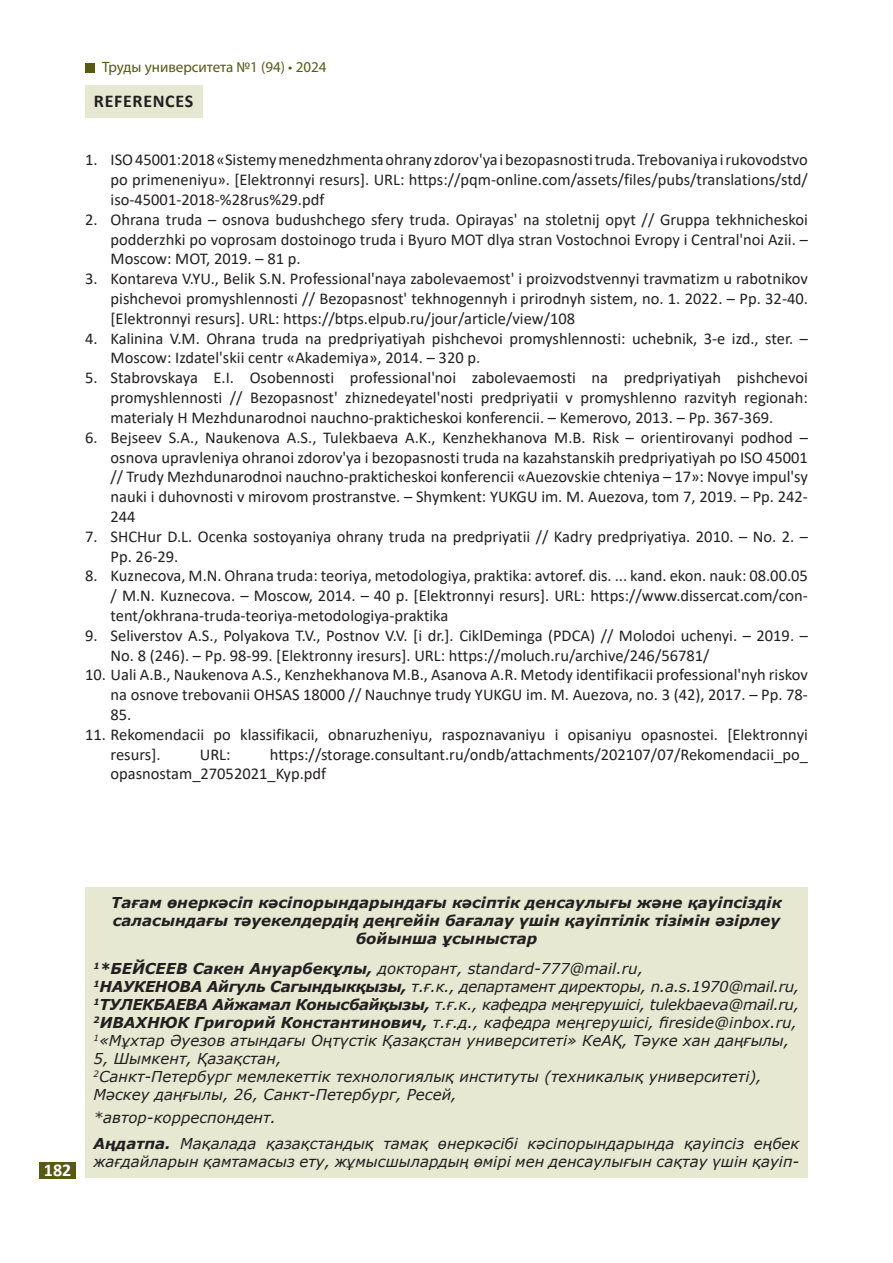
<style>
.page{position:relative;width:893px;height:1263px;background:#fff}
.page>*{position:absolute;margin:0;border:0;box-sizing:border-box;transform-origin:0 0}
.Список_лит-ры_Имя{font:700 18px "Calibri";letter-spacing:.035em;color:#231f20}
.t1{font:700 18px "Calibri";color:#fff}
.t2{font:16.5px/19.8px "Calibri";color:#231f20;text-align:justify}
.Место_работы{font:italic 15px/18px "Verdana";color:#231f20}
.АВТОРЫ{font:italic 15px "Verdana";letter-spacing:-.02em;color:#231f20}
.Заголовок_аннотаций{font:italic 700 15px/18px "Verdana";color:#231f20;text-align:center}
.Аннотация_текст_каз{font:italic 15px/18px "Verdana";color:#231f20}
.АВТОРЫ-2{font:italic 15px "Verdana";color:#231f20}
.t3{font:15px "Myriad Pro";color:#575915}
.Автокор{font:italic 15px "Verdana";color:#231f20}
.s1{font-weight:700}
</style>
<div class="page">
<div style="left:40px;top:1162px;width:36px;height:16px;background:#575915"></div>
<div style="left:85px;top:63px;width:9px;height:9px;background:#575915"></div>
<div style="left:85px;top:85px;width:117px;height:33px;background:#e7e8d2"></div>
<div style="left:85px;top:888px;width:723px;height:290px;background:#e7e8d2"></div>
<p class="t3" style="left:102px;top:58px;width:226px">Труды университета №1 (94) • 2024</p>
<p class="Список_лит-ры_Имя" style="left:94px;top:88px;width:101px">REFERENCES</p>
<p class="t2" style="left:111px;top:150px;width:699px;text-indent:-26px">1. ISO 45001:2018 «Sistemy menedzhmenta ohrany zdorov'ya i bezopasnosti truda. Trebovaniya i rukovodstvo po primeneniyu». [Elektronnyi resurs]. URL: https://pqm-online.com/assets/files/pubs/translations/std/ iso-45001-2018-%28rus%29.pdf</p>
<p class="t2" style="left:111px;top:209px;width:699px;text-indent:-26px">2. Ohrana truda – osnova budushchego sfery truda. Opirayas' na stoletnij opyt // Gruppa tekhnicheskoi podderzhki po voprosam dostoinogo truda i Byuro MOT dlya stran Vostochnoi Evropy i Central'noi Azii. – Moscow: MOT, 2019. – 81 р.</p>
<p class="t2" style="left:111px;top:268px;width:699px;text-indent:-26px">3. Kontareva V.YU., Belik S.N. Professional'naya zabolevaemost' i proizvodstvennyi travmatizm u rabotnikov pishchevoi promyshlennosti // Bezopasnost' tekhnogennyh i prirodnyh sistem, no. 1. 2022. – Рp. 32-40. [Elektronnyi resurs]. URL: https://btps.elpub.ru/jour/article/view/108</p>
<p class="t2" style="left:111px;top:328px;width:699px;text-indent:-26px">4. Kalinina V.M. Ohrana truda na predpriyatiyah pishchevoi promyshlennosti: uchebnik, 3-e izd., ster. –<br>Moscow: Izdatel'skii centr «Akademiya», 2014. – 320 р.</p>
<p class="t2" style="left:111px;top:367px;width:699px;text-indent:-26px">5. Stabrovskaya E.I. Osobennosti professional'noi zabolevaemosti na predpriyatiyah pishchevoi promyshlennosti // Bezopasnost' zhiznedeyatel'nosti predpriyatii v promyshlenno razvityh regionah: materialy H Mezhdunarodnoi nauchno-prakticheskoi konferencii. – Kemerovo, 2013. – Рp. 367-369.</p>
<p class="t2" style="left:111px;top:427px;width:699px;text-indent:-26px">6. Bejseev S.A., Naukenova A.S., Tulekbaeva A.K., Kenzhekhanova M.B. Risk – orientirovanyi podhod – osnova upravleniya ohranoi zdorov'ya i bezopasnosti truda na kazahstanskih predpriyatiyah po ISO 45001 // Trudy Mezhdunarodnoi nauchno-prakticheskoi konferencii «Auezovskie chteniya – 17»: Novye impul'sy nauki i duhovnosti v mirovom prostranstve. – Shymkent: YUKGU im. M. Auezova, tom 7, 2019. – Рp. 242- 244</p>
<p class="t2" style="left:111px;top:526px;width:699px;text-indent:-26px">7. SHCHur D.L. Ocenka sostoyaniya ohrany truda na predpriyatii // Kadry predpriyatiya. 2010. – No. 2. –<br>Рp. 26-29.</p>
<p class="t2" style="left:111px;top:565px;width:699px;text-indent:-26px">8. Kuznecova, M.N. Ohrana truda: teoriya, metodologiya, praktika: avtoref. dis. ... kand. ekon. nauk: 08.00.05 / M.N. Kuznecova. – Moscow, 2014. – 40 р. [Elektronnyi resurs]. URL: https://www.dissercat.com/con&shy;tent/okhrana-truda-teoriya-metodologiya-praktika</p>
<p class="t2" style="left:111px;top:625px;width:699px;text-indent:-26px">9. Seliverstov A.S., Polyakova T.V., Postnov V.V. [i dr.]. CiklDeminga (PDCA) // Molodoi uchenyi. – 2019. –<br>No. 8 (246). – Рp. 98-99. [Elektronny iresurs]. URL: https://moluch.ru/archive/246/56781/</p>
<p class="t2" style="left:111px;top:664px;width:699px;text-indent:-26px">10. Uali A.B., Naukenova A.S., Kenzhekhanova M.B., Asanova A.R. Metody identifikacii professional'nyh riskov na osnove trebovanii OHSAS 18000 // Nauchnye trudy YUKGU im. M. Auezova, no. 3 (42), 2017. – Рp. 78- 85.</p>
<p class="t2" style="left:111px;top:724px;width:699px;text-indent:-26px">11. Rekomendacii po klassifikacii, obnaruzheniyu, raspoznavaniyu i opisaniyu opasnostei. [Elektronnyi resurs].</p>
<p class="t2" style="left:111px;top:744px;width:699px;text-indent:159px">https://storage.consultant.ru/ondb/attachments/202107/07/Rekomendacii_po_ opasnostam_27052021_Kyp.pdf</p>
<p class="t2" style="left:200px;top:744px;width:32px">URL:</p>
<p class="t1" style="left:44px;top:1157px;width:29px">182</p>
<p class="Заголовок_аннотаций" style="left:111px;top:893px;width:672px">Тағам өнеркәсіп кәсіпорындарындағы кәсіптік денсаулығы және қауіпсіздік саласындағы тәуекелдердің деңгейін бағалау үшін қауіптілік тізімін әзірлеу бойынша ұсыныстар</p>
<p class="АВТОРЫ-2" style="left:94px;top:959px;width:551px"><sup>1</sup><span class="s1">*БЕЙСЕЕВ Сакен Ануарбекұлы,</span> докторант, standard-777@mail.ru,</p>
<p class="АВТОРЫ" style="left:94px;top:977px;width:707px"><sup>1</sup><span class="s1">НАУКЕНОВА Айгуль Сагындыкқызы,</span> т.ғ.к., департамент директоры, n.a.s.1970@mail.ru,</p>
<p class="АВТОРЫ" style="left:94px;top:995px;width:707px"><sup>1</sup><span class="s1">ТУЛЕКБАЕВА Айжамал Конысбайқызы,</span> т.ғ.к., кафедра меңгерушісі, tulekbaeva@mail.ru,</p>
<p class="АВТОРЫ-2" style="left:94px;top:1013px;width:705px"><sup>2</sup><span class="s1">ИВАХНЮК Григорий Константинович,</span> т.ғ.д., кафедра меңгерушісі, fireside@inbox.ru,</p>
<p class="Место_работы" style="left:94px;top:1032px;width:697px"><sup>1</sup>«Мұхтар Әуезов атындағы Оңтүстік Қазақстан университеті» КеАҚ, Тәуке хан даңғылы,<br>5, Шымкент, Қазақстан,</p>
<p class="Место_работы" style="left:94px;top:1068px;width:670px"><sup>2</sup>Санкт-Петербург мемлекеттік технологиялық институты (техникалық университеті),<br>Мәскеу даңғылы, 26, Санкт-Петербург, Ресей,</p>
<p class="Автокор" style="left:94px;top:1107px;width:184px">*автор-корреспондент.</p>
<p class="Аннотация_текст_каз" style="left:94px;top:1134px;width:707px"><span class="s1">Аңдатпа.</span> Мақалада қазақстандық тамақ өнеркәсібі кәсіпорындарында қауіпсіз еңбек жағдайларын қамтамасыз ету, жұмысшылардың өмірі мен денсаулығын сақтау үшін қауіп-</p>
</div>
